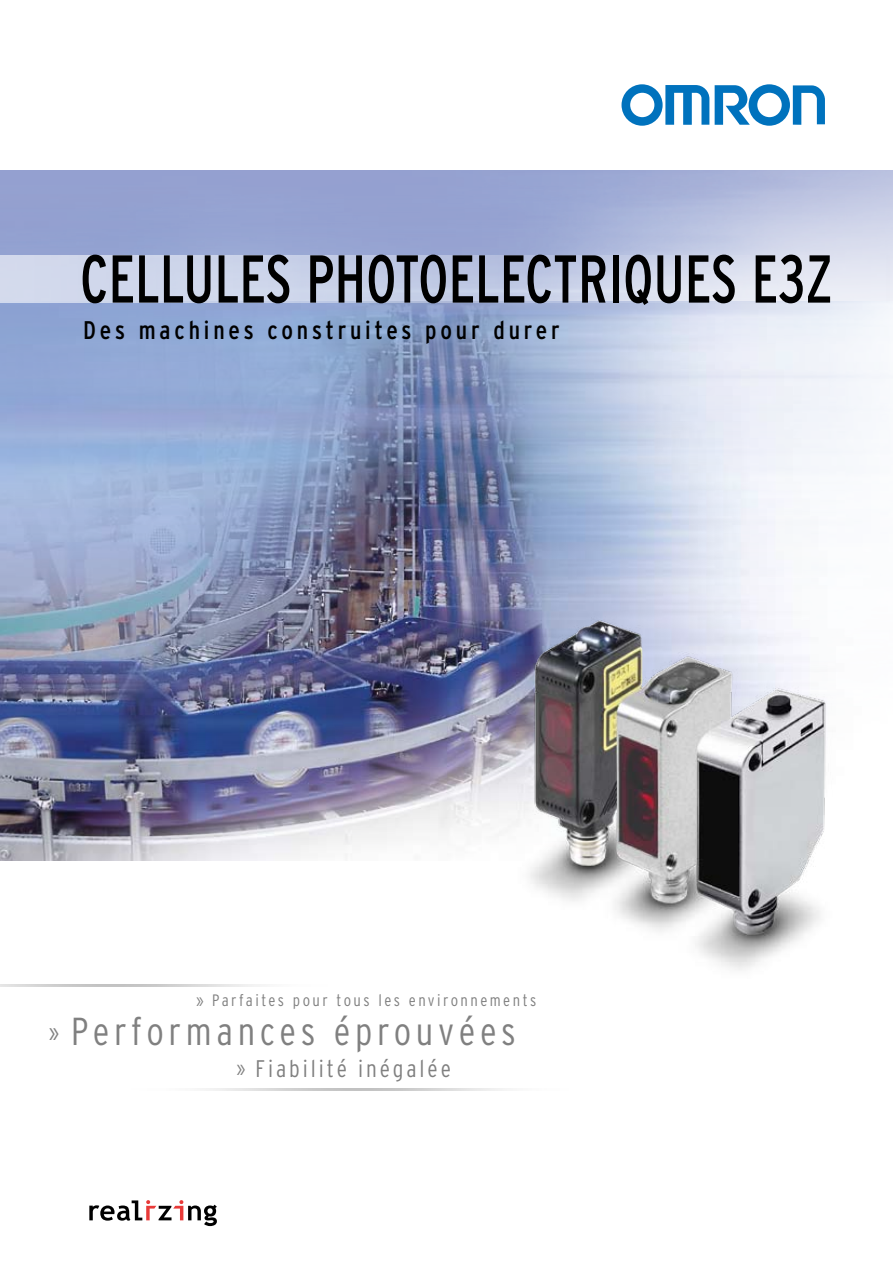
<style>
.page{position:relative;width:893px;height:1263px;background:#fff}
.page>*{position:absolute;margin:0;border:0;box-sizing:border-box;transform-origin:0 0}
.t1{font:condensed 67.5px "Interstate";color:#000;scale:.88 1}
.t2{font:300 condensed 39px "Interstate";letter-spacing:.12em;color:#808080}
.t3{font:condensed 25.5px "Interstate";letter-spacing:.15em;color:#000}
.t4{font:300 condensed 24px "Interstate";letter-spacing:.12em;color:#808080}
.t5{font:300 condensed 16.5px "Interstate";letter-spacing:.15em;color:#808080}
.s1{font-size:22.5px}
.s2{font-size:19.5px}
</style>
<div class="page">
<img style="left:0;top:255px;width:893px;height:605px">
<img style="left:254px;top:170px;width:639px;height:132px">
<svg style="left:715px;top:84px;width:110px;height:42px"></svg>
<svg style="left:621px;top:84px;width:88px;height:42px"></svg>
<img style="left:392px;top:531px;width:501px;height:439px">
<svg style="left:89px;top:1200px;width:128px;height:26px"></svg>
<h1 class="t1" style="left:80px;top:241px;width:857px">CELLULES PHOTOELECTRIQUES E3Z</h1>
<h3 class="t3" style="left:83px;top:316px;width:478px">Des machines construites pour durer</h3>
<p class="t5" style="left:196px;top:990px;width:342px">» Parfaites pour tous les environnements</p>
<h2 class="t2" style="left:49px;top:1009px;width:468px"><span class="s1">»</span> Performances éprouvées</h2>
<h3 class="t4" style="left:236px;top:1055px;width:216px"><span class="s2">»</span> Fiabilité inégalée</h3>
</div>
